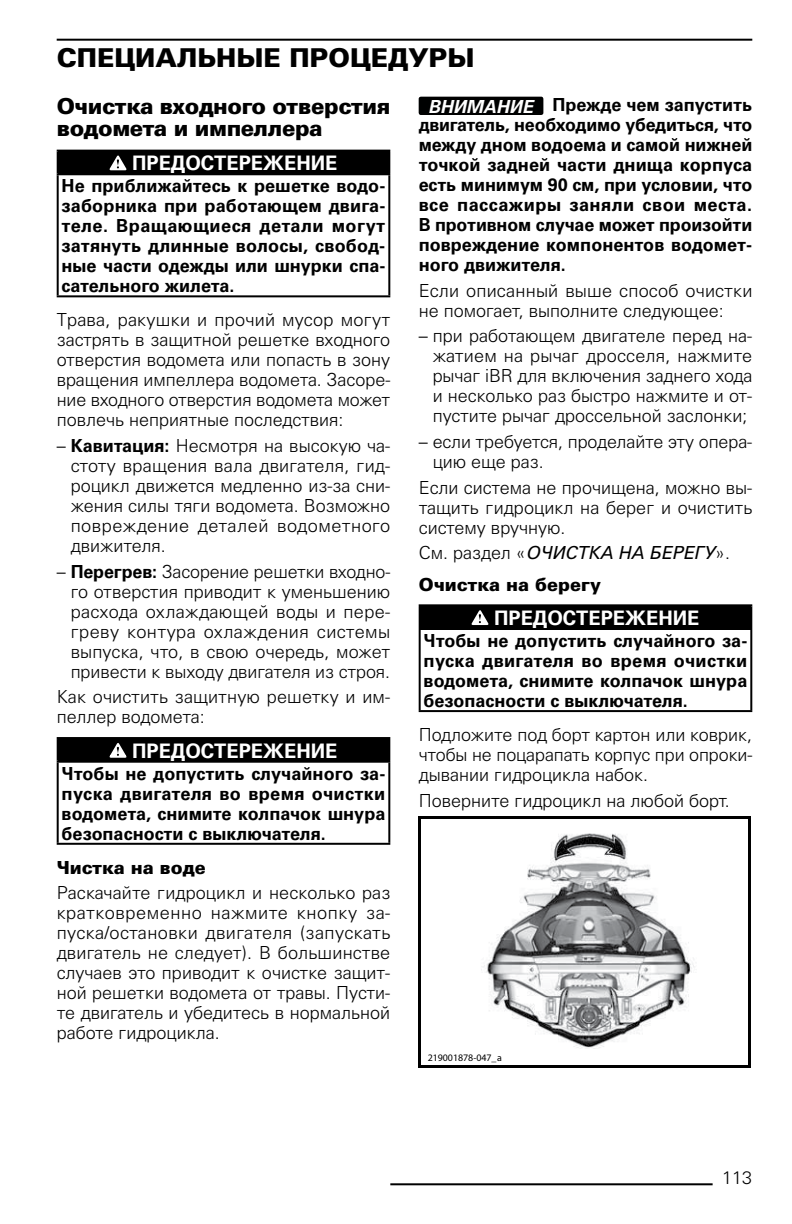
<style>
.page{position:relative;width:792px;height:1224px;background:#fff}
.page>*{position:absolute;margin:0;border:0;box-sizing:border-box;transform-origin:0 0}
.Заголовок_2{font:900 26px "Univers Cyr";color:#000}
.Заголовок_3{font:900 22px/22px "Univers Cyr";letter-spacing:-.02em;color:#000}
.t1{font:700 20px "Univers Cyr";color:#fff}
.Основной_текст{font:300 18px/20px "Univers Cyr";color:#000;text-align:justify}
.Предостережение{font:700 18px/20px "Univers Cyr";color:#000;text-align:justify}
.Заголовок_4{font:900 18px "Univers Cyr";color:#000}
.Основной_текст-2{font:italic 18px "Univers Cyr";color:#000}
.Основной_текст-3{font:italic 700 18px "Univers Cyr";color:#fff}
.t2{font:300 10px "Univers";letter-spacing:-.005em;color:#000}
.s1{font-weight:700}
.s2{font-weight:300;font-style:normal}
</style>
<div class="page">
<hr style="left:57px;top:39px;width:695px;height:2px;background:#000">
<hr style="left:390px;top:1183px;width:323px;height:2px;background:#000">
<div style="left:58px;top:151px;width:331px;height:23px;background:#000"></div>
<hr style="left:57px;top:150px;width:333px;height:2px;background:#000">
<hr style="left:57px;top:152px;width:2px;height:21px;background:#000">
<hr style="left:388px;top:152px;width:2px;height:21px;background:#000">
<hr style="left:57px;top:173px;width:333px;height:2px;background:#000">
<hr style="left:57px;top:175px;width:2px;height:120px;background:#000">
<hr style="left:388px;top:175px;width:2px;height:120px;background:#000">
<hr style="left:57px;top:295px;width:333px;height:2px;background:#000">
<svg style="left:109px;top:155px;width:18px;height:16px"></svg>
<div style="left:58px;top:738px;width:331px;height:24px;background:#000"></div>
<hr style="left:57px;top:737px;width:333px;height:2px;background:#000">
<hr style="left:57px;top:739px;width:2px;height:22px;background:#000">
<hr style="left:388px;top:739px;width:2px;height:22px;background:#000">
<hr style="left:57px;top:761px;width:333px;height:2px;background:#000">
<hr style="left:57px;top:763px;width:2px;height:80px;background:#000">
<hr style="left:388px;top:763px;width:2px;height:80px;background:#000">
<hr style="left:57px;top:843px;width:333px;height:2px;background:#000">
<svg style="left:109px;top:743px;width:18px;height:15px"></svg>
<div style="left:419px;top:97px;width:124px;height:18px;background:#000101;border-radius:2px"></div>
<div style="left:420px;top:605px;width:331px;height:24px;background:#000"></div>
<hr style="left:419px;top:604px;width:333px;height:2px;background:#000">
<hr style="left:419px;top:606px;width:2px;height:22px;background:#000">
<hr style="left:750px;top:606px;width:2px;height:22px;background:#000">
<hr style="left:419px;top:628px;width:333px;height:2px;background:#000">
<hr style="left:419px;top:630px;width:2px;height:80px;background:#000">
<hr style="left:750px;top:630px;width:2px;height:80px;background:#000">
<hr style="left:419px;top:710px;width:333px;height:2px;background:#000">
<svg style="left:471px;top:610px;width:18px;height:15px"></svg>
<img style="left:481px;top:833px;width:214px;height:216px">
<hr style="left:419px;top:817px;width:332px;height:2px;background:#000">
<hr style="left:419px;top:1066px;width:332px;height:2px;background:#000">
<hr style="left:419px;top:818px;width:2px;height:249px;background:#000">
<hr style="left:749px;top:818px;width:2px;height:249px;background:#000">
<p class="Заголовок_2" style="left:57px;top:42px;width:419px">СПЕЦИАЛЬНЫЕ ПРОЦЕДУРЫ</p>
<p class="Заголовок_3" style="left:57px;top:95px;width:335px">Очистка входного отверстия водомета и импеллера</p>
<p class="t1" style="left:132px;top:151px;width:207px">ПРЕДОСТЕРЕЖЕНИЕ</p>
<p class="Предостережение" style="left:62px;top:176px;width:325px">Не приближайтесь к решетке водо&shy;заборника при работающем двига&shy;теле. Вращающиеся детали могут затянуть длинные волосы, свобод&shy;ные части одежды или шнурки спа&shy;сательного жилета.</p>
<p class="Основной_текст" style="left:57px;top:310px;width:335px">Трава, ракушки и прочий мусор могут застрять в защитной решетке входного отверстия водомета или попасть в зону вращения импеллера водомета. Засоре&shy;ние входного отверстия водомета может повлечь неприятные последствия:</p>
<p class="Основной_текст" style="left:71px;top:436px;width:321px;text-indent:-14px">– <span class="s1">Кавитация:</span> Несмотря на высокую ча&shy;стоту вращения вала двигателя, гид&shy;роцикл движется медленно из-за сни&shy;жения силы тяги водомета. Возможно повреждение деталей водометного движителя.</p>
<p class="Основной_текст" style="left:71px;top:561px;width:321px;text-indent:-14px">– <span class="s1">Перегрев:</span> Засорение решетки входно&shy;го отверстия приводит к уменьшению расхода охлаждающей воды и пере&shy;греву контура охлаждения системы выпуска, что, в свою очередь, может привести к выходу двигателя из строя.</p>
<p class="Основной_текст" style="left:57px;top:687px;width:335px">Как очистить защитную решетку и им&shy;пеллер водомета:</p>
<p class="t1" style="left:132px;top:739px;width:207px">ПРЕДОСТЕРЕЖЕНИЕ</p>
<p class="Предостережение" style="left:62px;top:763px;width:325px">Чтобы не допустить случайного за&shy;пуска двигателя во время очистки водомета, снимите колпачок шнура безопасности с выключателя.</p>
<p class="Заголовок_4" style="left:57px;top:857px;width:151px">Чистка на воде</p>
<p class="Основной_текст" style="left:57px;top:883px;width:335px">Раскачайте гидроцикл и несколько раз кратковременно нажмите кнопку за&shy;пуска/остановки двигателя (запускать двигатель не следует). В большинстве случаев это приводит к очистке защит&shy;ной решетки водомета от травы. Пусти&shy;те двигатель и убедитесь в нормальной работе гидроцикла.</p>
<p class="Предостережение" style="left:419px;top:94px;width:335px;text-indent:134px">Прежде чем запустить двигатель, необходимо убедиться, что между дном водоема и самой нижней точкой задней части днища корпуса есть минимум 90 см, при условии, что все пассажиры заняли свои места.<br>В противном случае может произойти повреждение компонентов водомет&shy;ного движителя.</p>
<p class="Основной_текст" style="left:419px;top:280px;width:335px">Если описанный выше способ очистки не помогает, выполните следующее:</p>
<p class="Основной_текст" style="left:433px;top:326px;width:321px;text-indent:-14px">– при работающем двигателе перед на&shy;жатием на рычаг дросселя, нажмите рычаг iBR для включения заднего хода и несколько раз быстро нажмите и от&shy;пустите рычаг дроссельной заслонки;</p>
<p class="Основной_текст" style="left:433px;top:432px;width:321px;text-indent:-14px">– если требуется, проделайте эту опера&shy;цию еще раз.</p>
<p class="Основной_текст" style="left:419px;top:477px;width:335px">Если система не прочищена, можно вы&shy;тащить гидроцикл на берег и очистить систему вручную.</p>
<p class="Основной_текст-2" style="left:419px;top:542px;width:313px"><span class="s2">См. раздел «</span>ОЧИСТКА НА БЕРЕГУ<span class="s2">».</span></p>
<p class="Заголовок_4" style="left:419px;top:574px;width:184px">Очистка на берегу</p>
<p class="t1" style="left:494px;top:606px;width:207px">ПРЕДОСТЕРЕЖЕНИЕ</p>
<p class="Предостережение" style="left:424px;top:631px;width:325px">Чтобы не допустить случайного за&shy;пуска двигателя во время очистки водомета, снимите колпачок шнура безопасности с выключателя.</p>
<p class="Основной_текст" style="left:419px;top:725px;width:335px">Подложите под борт картон или коврик, чтобы не поцарапать корпус при опроки&shy;дывании гидроцикла набок.</p>
<p class="Основной_текст" style="left:419px;top:790px;width:313px">Поверните гидроцикл на любой борт.</p>
<p class="Основной_текст-3" style="left:428px;top:96px;width:106px">ВНИМАНИЕ</p>
<p class="t2" style="left:428px;top:1051px;width:76px">219001878-047_a</p>
<p class="Основной_текст" style="left:722px;top:1168px;width:32px">113</p>
</div>
